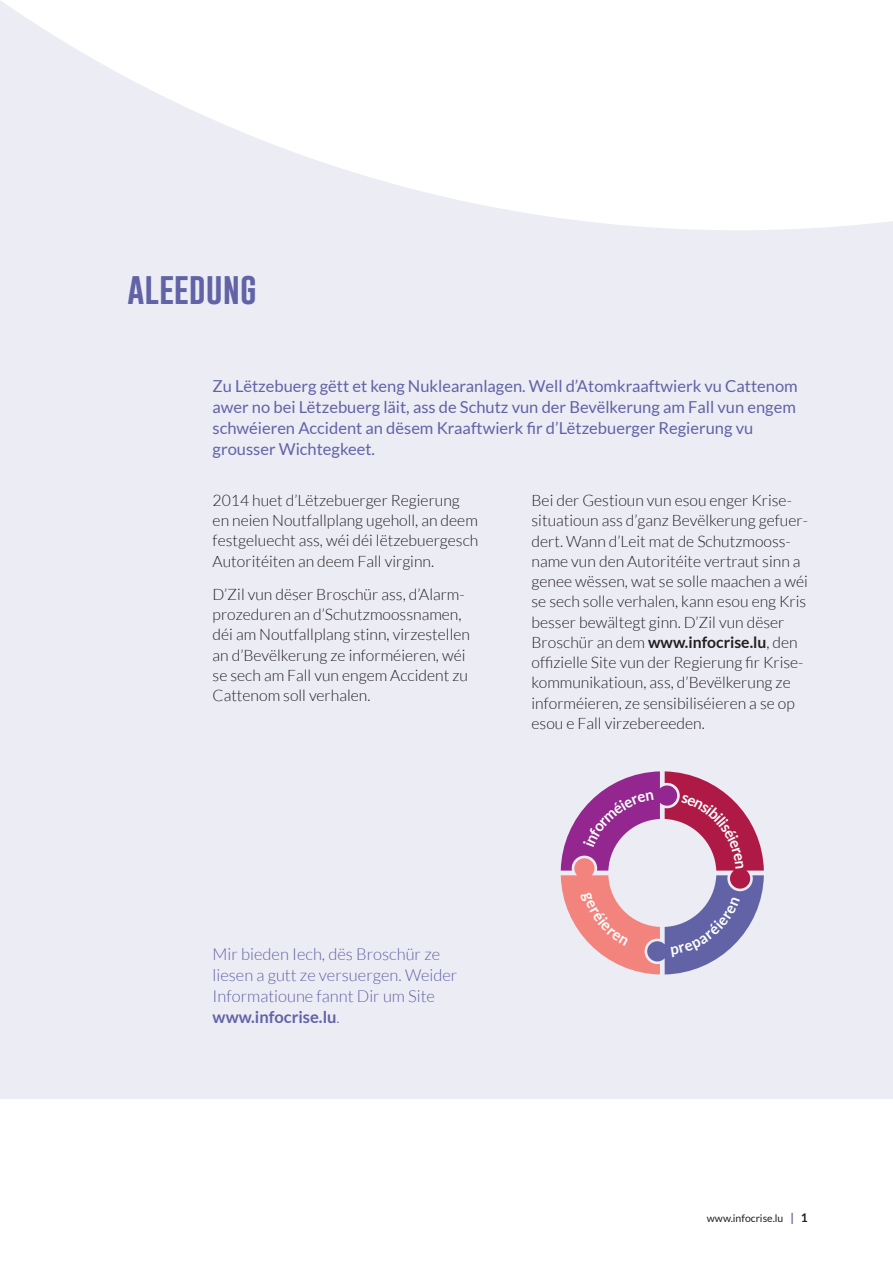
<style>
.page{position:relative;width:893px;height:1263px;background:#fff}
.page>*{position:absolute;margin:0;border:0;box-sizing:border-box;transform-origin:0 0}
.t1{font:33px "Gobold";color:#6163a6}
.t2{font:16.5px/21px "Lato";color:#6163a6}
.t3{font:300 16.5px/21px "Lato";color:#6163a6}
.t4{font:300 15.75px/20.2px "Lato";color:#231f20}
.t5{font:10.5px "Lato";color:#231f20}
.s1{font-weight:700}
.s2{font-weight:700;font-size:12px;color:#6163a6}
.s3{font-weight:700;font-size:12px}
</style>
<div class="page">
<div style="left:0;top:0;width:893px;height:1098px;background:#ececf5"></div>
<svg style="left:1px;top:0;width:892px;height:230px;fill:#fff"></svg>
<svg style="left:561px;top:771px;width:203px;height:203px"></svg>
<h1 class="t1" style="left:128px;top:267px;width:131px">ALEEDUNG</h1>
<p class="t2" style="left:213px;top:375px;width:587px">Zu Lëtzebuerg gëtt et keng Nuklearanlagen. Well d’Atomkraaftwierk vu Cattenom awer no bei Lëtzebuerg läit, ass de Schutz vun der Bevëlkerung am Fall vun engem schwéieren Accident an dësem Kraaftwierk fir d’Lëtzebuerger Regierung vu grousser Wichtegkeet.</p>
<p class="t4" style="left:213px;top:490px;width:267px">2014 huet d’Lëtzebuerger Regierung en neien Noutfallplang ugeholl, an deem festgeluecht ass, wéi déi lëtzebuergesch Autoritéiten an deem Fall virginn.</p>
<p class="t4" style="left:213px;top:584px;width:259px">D’Zil vun dëser Broschür ass, d’Alarm&shy;prozeduren an d’Schutzmoossnamen, déi am Noutfallplang stinn, virzestellen an d’Bevëlkerung ze informéieren, wéi se sech am Fall vun engem Accident zu Cattenom soll verhalen.</p>
<p class="t4" style="left:531px;top:490px;width:278px">Bei der Gestioun vun esou enger Krise&shy;situatioun ass d’ganz Bevëlkerung gefuer&shy;dert. Wann d’Leit mat de Schutzmooss&shy;name vun den Autoritéite vertraut sinn a genee wëssen, wat se solle maachen a wéi se sech solle verhalen, kann esou eng Kris besser bewältegt ginn. D’Zil vun dëser Broschür an dem <span class="s1">www.infocrise.lu</span>, den offizielle Site vun der Regierung fir Krise&shy;kommunikatioun, ass, d’Bevëlkerung ze informéieren, ze sensibiliséieren a se op esou e Fall virzebereeden.</p>
<p class="t3" style="left:213px;top:944px;width:246px">Mir bieden Iech, dës Broschür ze liesen a gutt ze versuergen. Weider<br>Informatioune fannt Dir um Site <span class="s1">www.infocrise.lu</span>.</p>
<p class="t5" style="left:707px;top:1212px;width:103px">www.infocrise.lu <span class="s2">|</span> <span class="s3">1</span></p>
</div>
